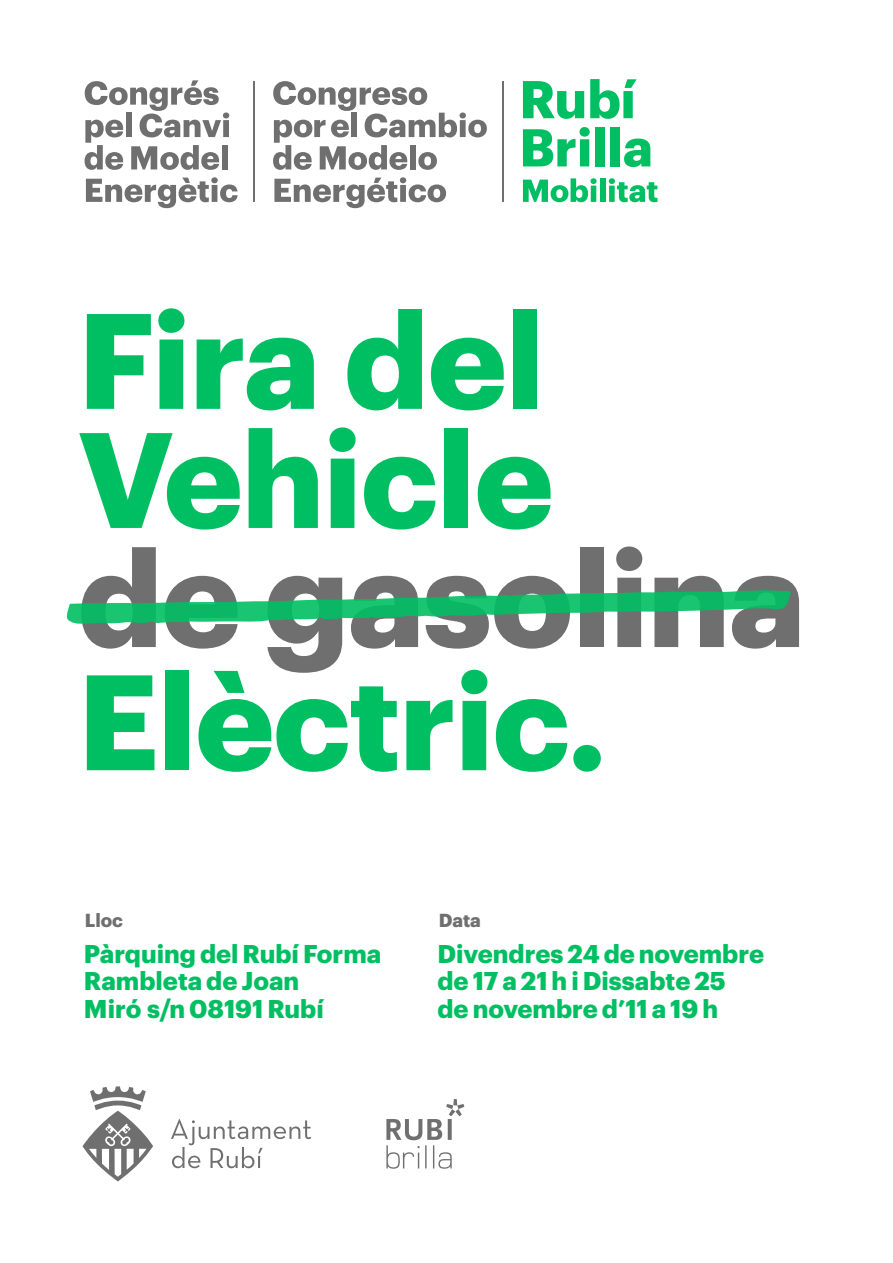
<style>
.page{position:relative;width:893px;height:1263px;background:#fff}
.page>*{position:absolute;margin:0;border:0;box-sizing:border-box;transform-origin:0 0}
.t1{font:700 132.6px/119.1px "Graphik";letter-spacing:-.01em;color:#00bf63}
.t2{font:700 132.6px "Graphik";letter-spacing:-.01em;color:#706f6f}
.t3{font:700 25.2px/27.3px "Graphik";color:#00bf63}
.t4{font:700 18.45px "Graphik";color:#706f6f}
</style>
<div class="page">
<svg style="left:83px;top:1086px;width:228px;height:95px"></svg>
<svg style="left:386px;top:1099px;width:78px;height:70px"></svg>
<svg style="left:274px;top:177px;width:172px;height:31px"></svg>
<svg style="left:273px;top:81px;width:214px;height:89px"></svg>
<svg style="left:523px;top:127px;width:67px;height:39px"></svg>
<div style="left:595px;top:127px;width:10px;height:39px;background:#00bf63"></div>
<div style="left:611px;top:127px;width:9px;height:39px;background:#00bf63"></div>
<svg style="left:624px;top:139px;width:26px;height:28px"></svg>
<svg style="left:523px;top:81px;width:61px;height:38px"></svg>
<svg style="left:590px;top:79px;width:47px;height:40px"></svg>
<hr style="left:502px;top:81px;width:2px;height:121px;background:#706f6f">
<svg style="left:86px;top:177px;width:152px;height:31px"></svg>
<svg style="left:85px;top:80px;width:144px;height:90px"></svg>
<hr style="left:253px;top:81px;width:2px;height:121px;background:#706f6f">
<svg style="left:523px;top:178px;width:74px;height:24px"></svg>
<div style="left:600px;top:178px;width:5px;height:24px;background:#00bf63"></div>
<svg style="left:609px;top:178px;width:48px;height:24px"></svg>
<svg style="left:67px;top:590px;width:724px;height:34px"></svg>
<h1 class="t1" style="left:78px;top:289px;width:478px">Fira del<br>Vehicle</h1>
<h1 class="t2" style="left:78px;top:496px;width:729px">de gasolina</h1>
<h1 class="t1" style="left:78px;top:651px;width:531px">Elèctric.</h1>
<p class="t4" style="left:85px;top:906px;width:40px">Lloc</p>
<p class="t3" style="left:84px;top:938px;width:299px">Pàrquing del Rubí Forma<br>Rambleta de Joan<br>Miró s/n 08191 Rubí</p>
<p class="t4" style="left:439px;top:906px;width:44px">Data</p>
<p class="t3" style="left:437px;top:938px;width:328px">Divendres 24 de novembre de 17 a 21 h i Dissabte 25<br>de novembre d’11 a 19 h</p>
</div>
